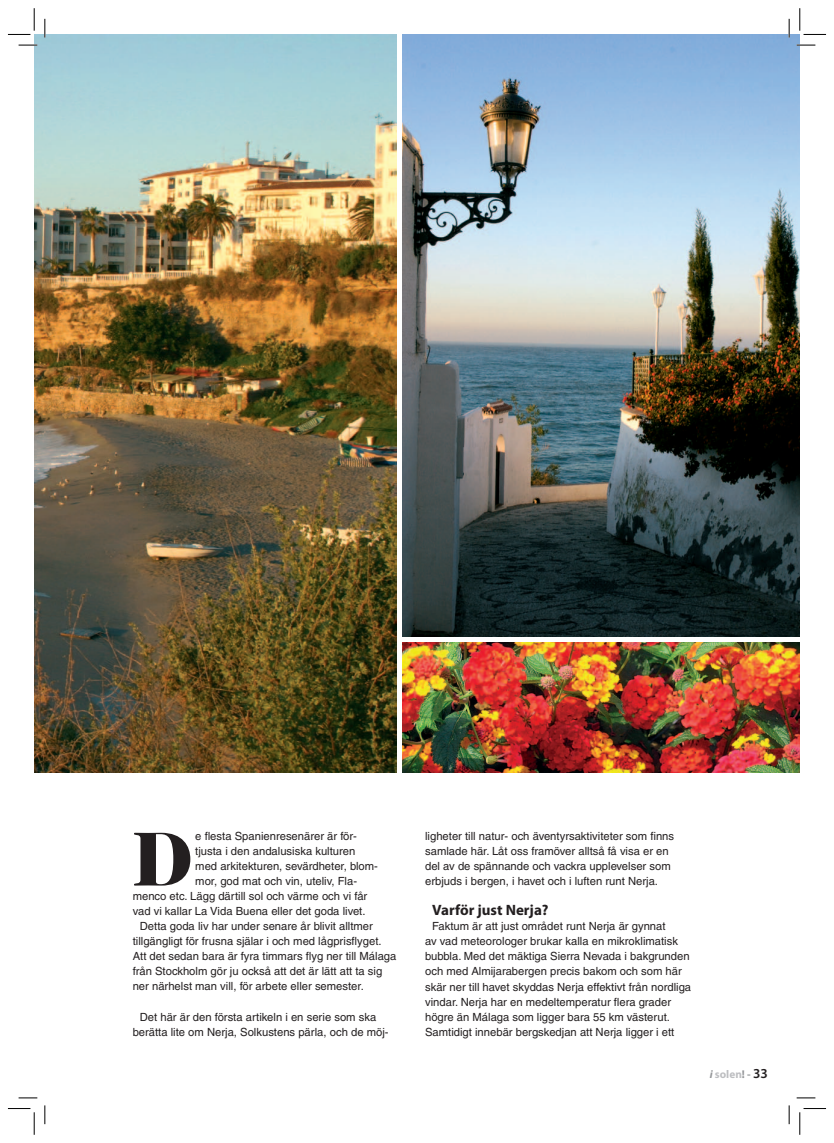
<style>
.page{position:relative;width:834px;height:1143px;background:#fff}
.page>*{position:absolute;margin:0;border:0;box-sizing:border-box;transform-origin:0 0}
.t1{font:900 77.38px "Caslon Two Twenty Four";color:#231f20}
.t2{font:700 15px "Myriad Pro";color:#231f20}
.t3{font:11.25px/15px "Helvetica";color:#231f20}
.t4{font:700 11.25px "Myriad Pro";color:#bdbec1}
.s1{font-style:italic;color:#939598}
.s2{color:#939598}
.s3{font-weight:600;font-size:13.75px;color:#231f20}
</style>
<div class="page">
<img style="left:34px;top:34px;width:362px;height:738px">
<img style="left:403px;top:34px;width:397px;height:603px">
<img style="left:403px;top:642px;width:397px;height:130px">
<svg style="left:19px;top:44px;width:18px;height:2px"></svg>
<svg style="left:796px;top:44px;width:19px;height:2px"></svg>
<svg style="left:19px;top:1097px;width:18px;height:1px"></svg>
<svg style="left:796px;top:1097px;width:19px;height:1px"></svg>
<svg style="left:44px;top:19px;width:2px;height:19px"></svg>
<svg style="left:44px;top:1105px;width:2px;height:19px"></svg>
<svg style="left:788px;top:19px;width:2px;height:19px"></svg>
<svg style="left:788px;top:1105px;width:2px;height:19px"></svg>
<svg style="left:8px;top:8px;width:27px;height:27px"></svg>
<svg style="left:8px;top:1108px;width:27px;height:26px"></svg>
<svg style="left:799px;top:8px;width:27px;height:27px"></svg>
<svg style="left:799px;top:1108px;width:27px;height:26px"></svg>
<h1 class="t1" style="left:133px;top:829px;width:62px">D</h1>
<p class="t3" style="left:195px;top:830px;width:163px">e flesta Spanienresenärer är för-</p>
<p class="t3" style="left:195px;top:845px;width:162px">tjusta i den andalusiska kulturen</p>
<p class="t3" style="left:195px;top:860px;width:184px">med arkitekturen, sevärdheter, blom-</p>
<p class="t3" style="left:195px;top:875px;width:163px">mor, god mat och vin, uteliv, Fla-</p>
<p class="t3" style="left:133px;top:890px;width:236px">menco etc. Lägg därtill sol och värme och vi får</p>
<p class="t3" style="left:133px;top:905px;width:234px">vad vi kallar La Vida Buena eller det goda livet.</p>
<p class="t3" style="left:140px;top:920px;width:234px">Detta goda liv har under senare år blivit alltmer</p>
<p class="t3" style="left:133px;top:935px;width:250px">tillgängligt för frusna själar i och med lågprisflyget.</p>
<p class="t3" style="left:133px;top:950px;width:265px">Att det sedan bara är fyra timmars flyg ner till Málaga</p>
<p class="t3" style="left:133px;top:965px;width:251px">från Stockholm gör ju också att det är lätt att ta sig</p>
<p class="t3" style="left:133px;top:980px;width:233px">ner närhelst man vill, för arbete eller semester.</p>
<p class="t3" style="left:133px;top:1010px;width:257px;text-align:center">Det här är den första artikeln i en serie som ska berätta lite om Nerja, Solkustens pärla, och de möj-</p>
<p class="t3" style="left:425px;top:830px;width:250px">ligheter till natur- och äventyrsaktiviteter som finns samlade här. Låt oss framöver alltså få visa er en del av de spännande och vackra upplevelser som erbjuds i bergen, i havet och i luften runt Nerja.</p>
<h2 class="t2" style="left:432px;top:904px;width:118px">Varför just Nerja?</h2>
<p class="t3" style="left:425px;top:920px;width:268px;text-indent:7px">Faktum är att just området runt Nerja är gynnat<br>av vad meteorologer brukar kalla en mikroklimatisk bubbla. Med det mäktiga Sierra Nevada i bakgrunden och med Almijarabergen precis bakom och som här skär ner till havet skyddas Nerja effektivt från nordliga vindar. Nerja har en medeltemperatur flera grader högre än Málaga som ligger bara 55 km västerut.<br>Samtidigt innebär bergskedjan att Nerja ligger i ett</p>
<p class="t4" style="left:710px;top:1070px;width:59px"><span class="s1">i</span> solen<span class="s2">! -</span> <span class="s3">33</span></p>
</div>
